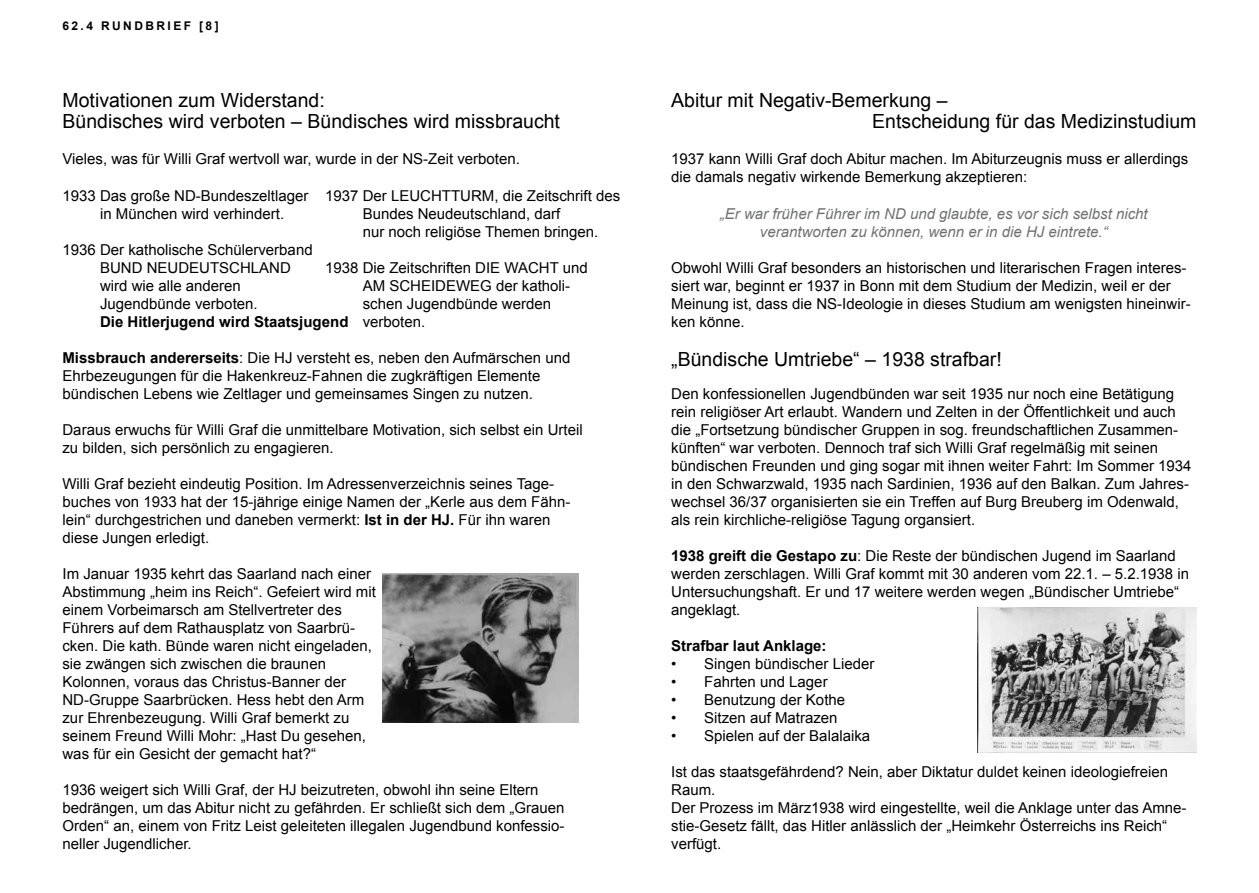
<style>
.page{position:relative;width:1259px;height:893px;background:#fff}
.page>*{position:absolute;margin:0;border:0;box-sizing:border-box;transform-origin:0 0}
.t1{font:19.5px/21px "Arial";color:#000}
.t2{font:15px/18px "Arial";color:#000}
.t3{font:italic 15px/18px "Arial";color:#707172;text-align:center}
.t4{font:700 15px "Arial";color:#000}
.t5{font:700 12px "Arial";letter-spacing:.2em;color:#000}
.s1{font-weight:700}
</style>
<div class="page">
<img style="left:383px;top:574px;width:195px;height:149px">
<img style="left:977px;top:607px;width:219px;height:146px">
<p class="t5" style="left:62px;top:17px;width:158px">62.4 RU ndb rief [8]</p>
<h1 class="t1" style="left:62px;top:90px;width:499px">Motivationen zum Widerstand:<br>Bündisches wird verboten – Bündisches wird missbraucht</h1>
<p class="t2" style="left:62px;top:150px;width:459px">Vieles, was für Willi Graf wertvoll war, wurde in der NS-Zeit verboten.</p>
<p class="t2" style="left:100px;top:186px;width:210px;text-indent:-38px">1933 Das große ND-Bundeszeltlager in München wird verhindert.</p>
<p class="t2" style="left:100px;top:240px;width:214px;text-indent:-38px">1936 Der katholische Schülerverband<br>BUND NEUDEUTSCHLAND wird wie alle anderen<br>Jugendbünde verboten.</p>
<p class="t4" style="left:100px;top:311px;width:250px">Die Hitlerjugend wird Staatsjugend</p>
<p class="t2" style="left:62px;top:348px;width:509px"><span class="s1">Missbrauch andererseits</span>: Die HJ versteht es, neben den Aufmärschen und<br>Ehrbezeugungen für die Hakenkreuz-Fahnen die zugkräftigen Elemente bündischen Lebens wie Zeltlager und gemeinsames Singen zu nutzen.</p>
<p class="t2" style="left:62px;top:420px;width:522px">Daraus erwuchs für Willi Graf die unmittelbare Motivation, sich selbst ein Urteil zu bilden, sich persönlich zu engagieren.</p>
<p class="t2" style="left:62px;top:474px;width:509px">Willi Graf bezieht eindeutig Position. Im Adressenverzeichnis seines Tage&shy;buches von 1933 hat der 15-jährige einige Namen der „Kerle aus dem Fähn&shy;lein“ durchgestrichen und daneben vermerkt: <span class="s1">Ist in der HJ .</span> Für ihn waren diese Jungen erledigt.</p>
<p class="t2" style="left:62px;top:564px;width:315px">Im Januar 1935 kehrt das Saarland nach einer Abstimmung „heim ins Reich“. Gefeiert wird mit einem Vorbeimarsch am Stellvertreter des Führers auf dem Rathausplatz von Saarbrü&shy;cken. Die kath. Bünde waren nicht eingeladen, sie zwängen sich zwischen die braunen Kolonnen, voraus das Christus-Banner der ND-Gruppe Saarbrücken. Hess hebt den Arm zur Ehrenbezeugung. Willi Graf bemerkt zu seinem Freund Willi Mohr: „Hast Du gesehen, was für ein Gesicht der gemacht hat?“</p>
<p class="t2" style="left:62px;top:780px;width:503px">1936 weigert sich Willi Graf, der HJ beizutreten, obwohl ihn seine Eltern bedrängen, um das Abitur nicht zu gefährden. Er schließt sich dem „Grauen Orden“ an, einem von Fritz Leist geleiteten illegalen Jugendbund konfessio&shy;neller Jugendlicher.</p>
<p class="t2" style="left:363px;top:187px;width:259px;text-indent:-38px">1937 Der LEUCHTTURM, die Zeitschrift des<br>Bundes Neudeutschland, darf<br>nur noch religiöse Themen bringen.</p>
<p class="t2" style="left:363px;top:259px;width:227px;text-indent:-38px">1938 Die Zeitschriften DIE WACHT und<br>AM SCHEIDEWEG der katholi&shy;schen Jugendbünde werden verboten.</p>
<h1 class="t1" style="left:872px;top:90px;width:326px;text-indent:-201px">Abitur mit Negativ-Bemerkung –<br>Entscheidung für das Medizinstudium</h1>
<p class="t2" style="left:671px;top:150px;width:518px">1937 kann Willi Graf doch Abitur machen. Im Abiturzeugnis muss er allerdings die damals negativ wirkende Bemerkung akzeptieren:</p>
<p class="t3" style="left:720px;top:204px;width:429px">„Er war früher Führer im ND und glaubte, es vor sich selbst nicht verantworten zu können, wenn er in die HJ eintrete.“</p>
<p class="t2" style="left:671px;top:258px;width:521px">Obwohl Willi Graf besonders an historischen und literarischen Fragen interes&shy;siert war, beginnt er 1937 in Bonn mit dem Studium der Medizin, weil er der Meinung ist, dass die NS-Ideologie in dieses Studium am wenigsten hineinwir&shy;ken könne.</p>
<h1 class="t1" style="left:671px;top:348px;width:332px">„Bündische Umtriebe“ – 1938 strafbar!</h1>
<p class="t2" style="left:671px;top:384px;width:522px">Den konfessionellen Jugendbünden war seit 1935 nur noch eine Betätigung rein religiöser Art erlaubt. Wandern und Zelten in der Öffentlichkeit und auch die „Fortsetzung bündischer Gruppen in sog. freundschaftlichen Zusammen&shy;künften“ war verboten. Dennoch traf sich Willi Graf regelmäßig mit seinen bündischen Freunden und ging sogar mit ihnen weiter Fahrt: Im Sommer 1934 in den Schwarzwald, 1935 nach Sardinien, 1936 auf den Balkan. Zum Jahres&shy;wechsel 36/37 organisierten sie ein Treffen auf Burg Breuberg im Odenwald, als rein kirchliche-religiöse Tagung organsiert.</p>
<p class="t2" style="left:671px;top:546px;width:519px"><span class="s1">1938 greift die Gestapo zu</span>: Die Reste der bündischen Jugend im Saarland werden zerschlagen. Willi Graf kommt mit 30 anderen vom 22.1. – 5.2.1938 in Untersuchungshaft. Er und 17 weitere werden wegen „Bündischer Umtriebe“ angeklagt.</p>
<p class="t4" style="left:671px;top:635px;width:157px">Strafbar laut Anklage:</p>
<p class="t2" style="left:671px;top:654px;width:205px">• Singen bündischer Lieder</p>
<p class="t2" style="left:671px;top:672px;width:158px">• Fahrten und Lager</p>
<p class="t2" style="left:671px;top:690px;width:175px">• Benutzung der Kothe</p>
<p class="t2" style="left:671px;top:708px;width:168px">• Sitzen auf Matrazen</p>
<p class="t2" style="left:671px;top:726px;width:200px">• Spielen auf der Balalaika</p>
<p class="t2" style="left:671px;top:762px;width:517px">Ist das staatsgefährdend? Nein, aber Diktatur duldet keinen ideologiefreien Raum.<br>Der Prozess im März1938 wird eingestellte, weil die Anklage unter das Amne&shy;stie-Gesetz fällt, das Hitler anlässlich der „Heimkehr Österreichs ins Reich“ verfügt.</p>
</div>
